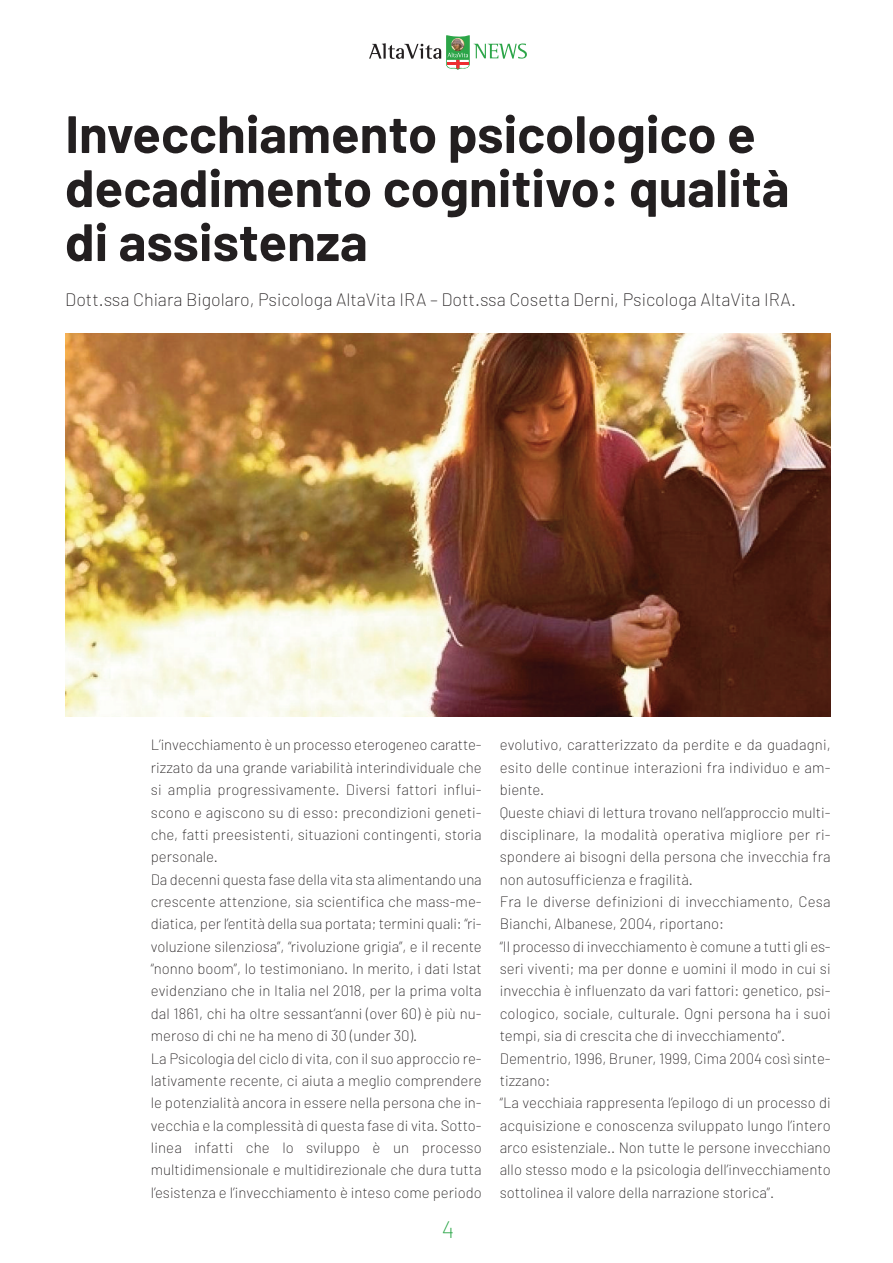
<style>
.page{position:relative;width:893px;height:1263px;background:#fff}
.page>*{position:absolute;margin:0;border:0;box-sizing:border-box;transform-origin:0 0}
.t1{font:700 52.5px/54px "Barlow";color:#231f20}
.t2{font:200 24px "Barlow";color:#2aa547}
.t3{font:200 18px "Barlow";color:#231f20}
.t4{font:200 15px/22.4px "Barlow";color:#231f20}
</style>
<div class="page">
<img style="left:65px;top:333px;width:766px;height:383px">
<svg style="left:369px;top:35px;width:158px;height:35px"></svg>
<h1 class="t1" style="left:65px;top:110px;width:726px">Invecchiamento psicologico e decadimento cognitivo: qualità di assistenza</h1>
<p class="t3" style="left:65px;top:291px;width:732px">Dott.ssa Chiara Bigolaro, Psicologa AltaVita IRA – Dott.ssa Cosetta Derni, Psicologa AltaVita IRA.</p>
<p class="t4" style="left:151px;top:735px;width:332px">L’invecchiamento è un processo eterogeneo caratte&shy;rizzato da una grande variabilità interindividuale che si amplia progressivamente. Diversi fattori influi&shy;scono e agiscono su di esso: precondizioni geneti&shy;che, fatti preesistenti, situazioni contingenti, storia personale.<br>Da decenni questa fase della vita sta alimentando una crescente attenzione, sia scientifica che mass-me&shy;diatica, per l’entità della sua portata; termini quali: “ri&shy;voluzione silenziosa”, “rivoluzione grigia”, e il recente “nonno boom”, lo testimoniano. In merito, i dati Istat evidenziano che in Italia nel 2018, per la prima volta dal 1861, chi ha oltre sessant’anni (over 60) è più nu&shy;meroso di chi ne ha meno di 30 (under 30).<br>La Psicologia del ciclo di vita, con il suo approccio re&shy;lativamente recente, ci aiuta a meglio comprendere le potenzialità ancora in essere nella persona che in&shy;vecchia e la complessità di questa fase di vita. Sotto&shy;linea infatti che lo sviluppo è un processo multidimensionale e multidirezionale che dura tutta l’esistenza e l’invecchiamento è inteso come periodo</p>
<p class="t4" style="left:500px;top:735px;width:332px">evolutivo, caratterizzato da perdite e da guadagni, esito delle continue interazioni fra individuo e am&shy;biente.<br>Queste chiavi di lettura trovano nell’approccio multi&shy;disciplinare, la modalità operativa migliore per ri&shy;spondere ai bisogni della persona che invecchia fra non autosufficienza e fragilità.<br>Fra le diverse definizioni di invecchiamento, Cesa Bianchi, Albanese, 2004, riportano:<br>“Il processo di invecchiamento è comune a tutti gli es&shy;seri viventi; ma per donne e uomini il modo in cui si invecchia è influenzato da vari fattori: genetico, psi&shy;cologico, sociale, culturale. Ogni persona ha i suoi tempi, sia di crescita che di invecchiamento”.<br>Dementrio, 1996, Bruner, 1999, Cima 2004 così sinte&shy;tizzano:<br>“La vecchiaia rappresenta l’epilogo di un processo di acquisizione e conoscenza sviluppato lungo l’intero arco esistenziale.. Non tutte le persone invecchiano allo stesso modo e la psicologia dell’invecchiamento sottolinea il valore della narrazione storica”.</p>
<h2 class="t2" style="left:442px;top:1219px;width:14px">4</h2>
</div>
